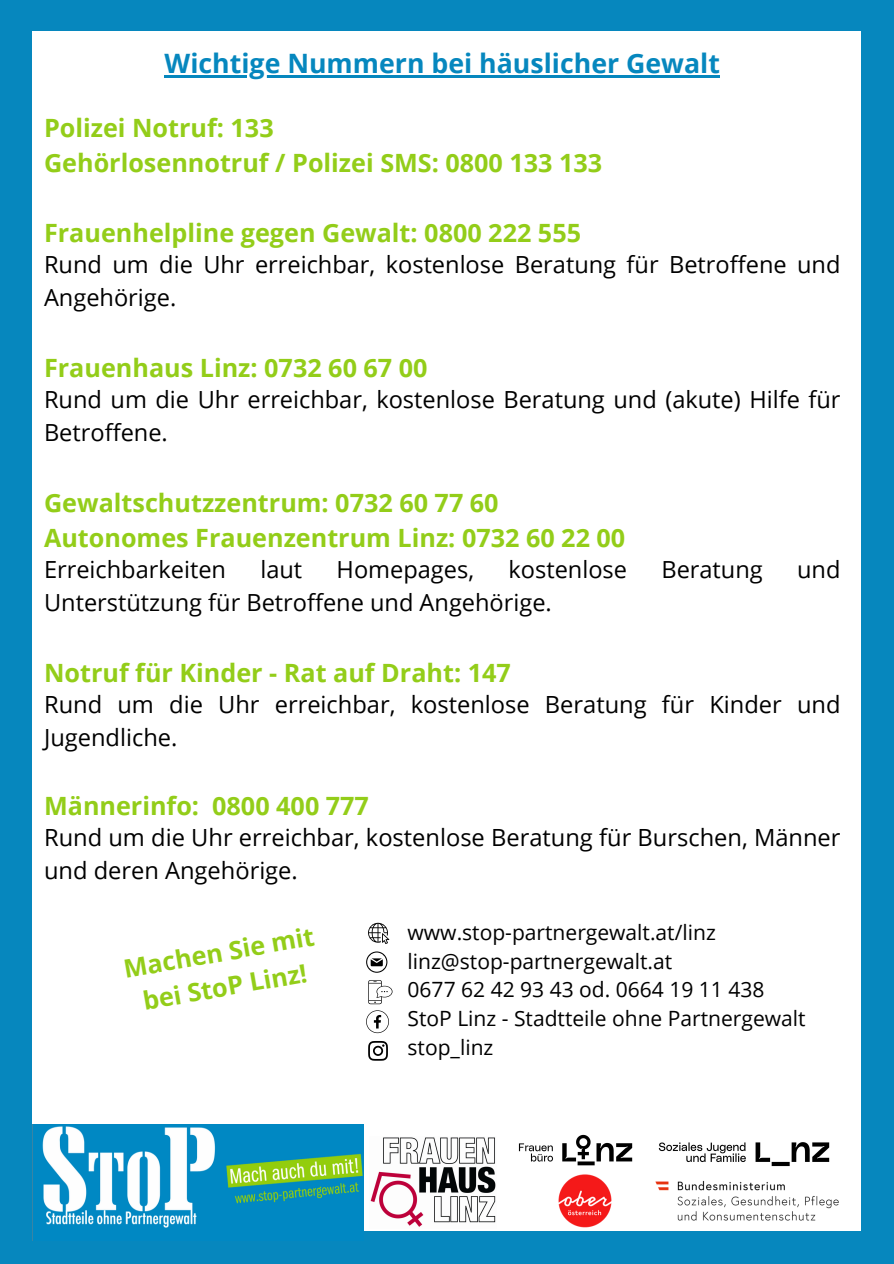
<style>
.page{position:relative;width:894px;height:1264px;background:#fff}
.page>*{position:absolute;margin:0;border:0;box-sizing:border-box;transform-origin:0 0}
.t1{font:700 26.7px "Open Sans";color:#0687be}
.t2{font:700 25.2px "Open Sans";color:#93cd19}
.t3{font:23.7px/32.7px "Open Sans";color:#000}
.t4{font:23.55px/32.7px "Open Sans";color:#000}
.t5{font:21px "Open Sans";color:#000}
</style>
<div class="page">
<div style="left:0;top:0;width:893px;height:1263px;background:#0687be"></div>
<div style="left:33px;top:32px;width:827px;height:1199px;background:#fff"></div>
<img style="left:33px;top:1124px;width:331px;height:115px">
<img style="left:370px;top:1137px;width:126px;height:90px">
<img style="left:558px;top:1182px;width:54px;height:46px">
<img style="left:658px;top:1142px;width:172px;height:25px">
<img style="left:655px;top:1180px;width:184px;height:41px">
<hr style="left:164px;top:75px;width:555px;height:2px;background:#0687be">
<svg style="left:366px;top:951px;width:21px;height:21px"></svg>
<svg style="left:368px;top:980px;width:24px;height:24px"></svg>
<svg style="left:368px;top:1041px;width:20px;height:19px"></svg>
<svg style="left:366px;top:1010px;width:23px;height:23px"></svg>
<svg style="left:368px;top:922px;width:21px;height:22px"></svg>
<img style="left:518px;top:1134px;width:115px;height:48px">
<p class="t1" style="left:164px;top:44px;width:556px">Wichtige Nummern bei häuslicher Gewalt</p>
<p class="t2" style="left:44px;top:110px;width:231px">Polizei Notruf: 133</p>
<p class="t2" style="left:44px;top:145px;width:559px">Gehörlosennotruf / Polizei SMS: 0800 133 133</p>
<p class="t2" style="left:44px;top:215px;width:538px">Frauenhelpline gegen Gewalt: 0800 222 555</p>
<p class="t4" style="left:44px;top:248px;width:797px">Rund um die Uhr erreichbar, kostenlose Beratung für Betroffene und<br>Angehörige.</p>
<p class="t2" style="left:44px;top:350px;width:385px">Frauenhaus Linz: 0732 60 67 00</p>
<p class="t4" style="left:44px;top:383px;width:797px">Rund um die Uhr erreichbar, kostenlose Beratung und (akute) Hilfe für<br>Betroffene.</p>
<p class="t2" style="left:44px;top:485px;width:456px">Gewaltschutzzentrum: 0732 60 77 60</p>
<p class="t2" style="left:44px;top:520px;width:582px">Autonomes Frauenzentrum Linz: 0732 60 22 00</p>
<p class="t4" style="left:44px;top:552px;width:183px">Erreichbarkeiten</p>
<p class="t4" style="left:260px;top:552px;width:43px">laut</p>
<p class="t4" style="left:336px;top:552px;width:139px">Homepages,</p>
<p class="t4" style="left:508px;top:552px;width:120px">kostenlose</p>
<p class="t4" style="left:661px;top:552px;width:103px">Beratung</p>
<p class="t4" style="left:797px;top:552px;width:45px">und</p>
<p class="t4" style="left:44px;top:585px;width:509px">Unterstützung für Betroffene und Angehörige.</p>
<p class="t2" style="left:44px;top:655px;width:468px">Notruf für Kinder - Rat auf Draht: 147</p>
<p class="t3" style="left:44px;top:687px;width:797px">Rund um die Uhr erreichbar, kostenlose Beratung für Kinder und<br>Jugendliche.</p>
<p class="t2" style="left:44px;top:787px;width:326px">Männerinfo: 0800 400 777</p>
<p class="t3" style="left:44px;top:820px;width:797px">Rund um die Uhr erreichbar, kostenlose Beratung für Burschen, Männer und deren Angehörige.</p>
<p class="t5" style="left:407px;top:917px;width:309px">www.stop-partnergewalt.at/linz</p>
<p class="t5" style="left:407px;top:946px;width:266px">linz@stop-partnergewalt.at</p>
<p class="t5" style="left:407px;top:975px;width:358px">0677 62 42 93 43 od. 0664 19 11 438</p>
<p class="t5" style="left:407px;top:1003px;width:399px">StoP Linz - Stadtteile ohne Partnergewalt</p>
<p class="t5" style="left:407px;top:1032px;width:87px">stop_linz</p>
<p class="t2" style="left:121px;top:951px;width:194px;rotate:-10deg">Machen Sie mit</p>
<p class="t2" style="left:140px;top:983px;width:167px;rotate:-10deg">bei StoP Linz!</p>
</div>
